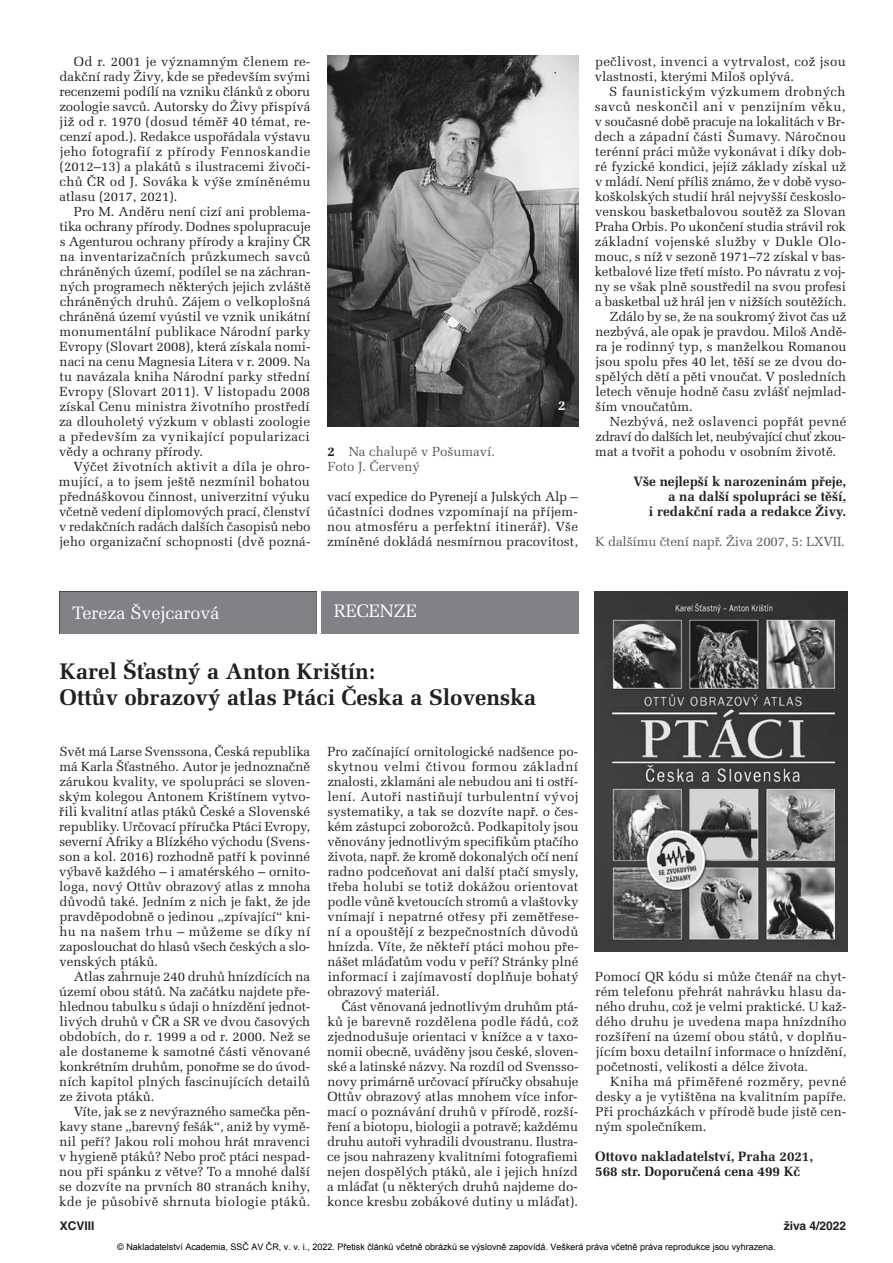
<style>
.page{position:relative;width:893px;height:1263px;background:#fff}
.page>*{position:absolute;margin:0;border:0;box-sizing:border-box;transform-origin:0 0}
.t1{font:700 22.5px/25.5px "Melior CE";color:#231f20}
.t2{font:18px "Melior CE";color:#fff}
.t3{font:700 13.5px/15px "Melior CE";color:#231f20;text-align:right}
.t4{font:700 13.5px "Melior CE";color:#fff}
.t5{font:13.2px/15px "Melior CE";color:#231f20;text-align:justify}
.t6{font:13.2px/15px "Melior CE";letter-spacing:.02em;color:#231f20}
.t7{font:13.2px/15px "Melior CE";letter-spacing:-.005em;color:#57585a}
.t8{font:13.2px "Melior CE";letter-spacing:.03em;color:#231f20}
.t9{font:13.2px "Melior CE";letter-spacing:-.03em;color:#231f20}
.t10{font:13.2px "Melior CE";letter-spacing:.025em;color:#231f20}
.t11{font:700 12px "Helvetica CE";color:#231f20}
.t12{font:9px "Arial";color:#000}
.s1{font-weight:700;color:#231f20}
</style>
<div class="page">
<img style="left:327px;top:55px;width:251px;height:371px">
<img style="left:594px;top:591px;width:253px;height:361px">
<div style="left:60px;top:591px;width:257px;height:43px;background:#808285"></div>
<div style="left:321px;top:591px;width:257px;height:43px;background:#808285"></div>
<p class="t5" style="left:59px;top:56px;width:253px;text-indent:15px">Od r. 2001 je významným členem re - dakční rady Živy, kde se především svými recenzemi podílí na vzniku článků z oboru zoologie savců. Autorsky do Živy přispívá již od r. 1970 (dosud téměř 40 témat, re - cenzí apod.). Redakce uspořádala výstavu jeho fotografií z přírody Fennoskandie (2012–13) a plakátů s ilustracemi živoči&shy;chů ČR od J. Sováka k výše zmíněnému atlasu (2017, 2021).</p>
<p class="t5" style="left:59px;top:206px;width:253px;text-indent:15px">Pro M. Anděru není cizí ani problema&shy;tika ochrany přírody. Dodnes spolupracuje s Agenturou ochrany přírody a krajiny ČR na inventarizačních průzkumech savců chráněných území, podílel se na záchran&shy;ných programech některých jejich zvláště chráněných druhů. Zájem o velkoplošná chráněná území vyústil ve vznik unikátní monumentální publikace Národní parky Evropy (Slovart 2008), která získala nomi&shy;naci na cenu Magnesia Litera v r. 2009. Na tu navázala kniha Národní parky střední Evropy (Slovart 2011). V listopadu 2008 získal Cenu ministra životního prostředí za dlouholetý výzkum v oblasti zoologie a především za vynikající popularizaci vědy a ochrany přírody.</p>
<p class="t5" style="left:59px;top:461px;width:253px;text-indent:15px">Výčet životních aktivit a díla je ohro&shy;mující, a to jsem ještě nezmínil bohatou přednáškovou činnost, univerzitní výuku včetně vedení diplomových prací, členství v redakčních radách dalších časopisů nebo jeho organizační schopnosti (dvě pozná -</p>
<p class="t7" style="left:327px;top:446px;width:169px"><span class="s1">2</span> Na chalupě v Pošumaví.<br>Foto J. Červený</p>
<p class="t4" style="left:558px;top:401px;width:9px">2</p>
<p class="t5" style="left:327px;top:491px;width:252px">vací expedice do Pyrenejí a Julských Alp – účastníci dodnes vzpomínají na příjem&shy;nou atmosféru a perfektní itinerář). Vše zmíněné dokládá nesmírnou pracovitost,</p>
<p class="t6" style="left:595px;top:56px;width:252px">pečlivost, invenci a vytrvalost, což jsou vlastnosti, kterými Miloš oplývá.</p>
<p class="t8" style="left:609px;top:87px;width:238px">S faunistickým výzkumem drobných</p>
<p class="t8" style="left:595px;top:102px;width:252px">savců neskončil ani v penzijním věku,</p>
<p class="t5" style="left:595px;top:116px;width:252px">v současné době pracuje na lokalitách v Br -</p>
<p class="t6" style="left:594px;top:131px;width:253px">dech a západní části Šumavy. Náročnou</p>
<p class="t5" style="left:595px;top:146px;width:253px">terénní práci může vykonávat i díky dob-</p>
<p class="t5" style="left:595px;top:161px;width:252px">ré fyzické kondici, jejíž základy získal už</p>
<p class="t5" style="left:595px;top:176px;width:252px">v mládí. Není příliš známo, že v době vyso-</p>
<p class="t5" style="left:595px;top:191px;width:252px">koškolských studií hrál nejvyšší českoslo-</p>
<p class="t5" style="left:595px;top:206px;width:252px">venskou basketbalovou soutěž za Slovan</p>
<p class="t5" style="left:595px;top:221px;width:252px">Praha Orbis. Po ukončení studia strávil rok</p>
<p class="t6" style="left:595px;top:236px;width:252px">základní vojenské služby v Dukle Olo-</p>
<p class="t5" style="left:595px;top:251px;width:252px">mouc, s níž v sezoně 1971–72 získal v bas-</p>
<p class="t5" style="left:595px;top:266px;width:252px">ketbalové lize třetí místo. Po návratu z voj-</p>
<p class="t5" style="left:595px;top:281px;width:253px">ny se však plně soustředil na svou profesi</p>
<p class="t5" style="left:595px;top:296px;width:253px">a basketbal už hrál jen v nižších soutěžích.</p>
<p class="t5" style="left:610px;top:311px;width:238px">Zdálo by se, že na soukromý život čas už</p>
<p class="t5" style="left:595px;top:326px;width:253px">nezbývá, ale opak je pravdou. Miloš Andě-</p>
<p class="t5" style="left:596px;top:341px;width:252px">ra je rodinný typ, s manželkou Romanou</p>
<p class="t5" style="left:596px;top:356px;width:252px">jsou spolu přes 40 let, těší se ze dvou do -</p>
<p class="t5" style="left:596px;top:371px;width:252px">spělých dětí a pěti vnoučat. V posledních</p>
<p class="t5" style="left:595px;top:386px;width:252px">letech věnuje hodně času zvlášť nejmlad-</p>
<p class="t5" style="left:595px;top:401px;width:99px">ším vnoučatům.</p>
<p class="t10" style="left:610px;top:417px;width:238px">Nezbývá, než oslavenci popřát pevné</p>
<p class="t9" style="left:595px;top:432px;width:252px">zdraví do dalších let, neubývající chuť zkou-</p>
<p class="t5" style="left:595px;top:446px;width:242px">mat a tvořit a pohodu v osobním životě.</p>
<p class="t3" style="left:633px;top:476px;width:214px">Vše nejlepší k narozeninám přeje, a na další spolupráci se těší,<br>i redakční rada a redakce Živy.</p>
<p class="t7" style="left:595px;top:536px;width:251px">K dalšímu čtení např. Živa 2007, 5: LXVII.</p>
<h2 class="t2" style="left:72px;top:606px;width:149px">Tereza Švejcarová</h2>
<h2 class="t2" style="left:334px;top:605px;width:84px">RECENZE</h2>
<h1 class="t1" style="left:60px;top:661px;width:478px">Karel Šťastný a Anton Krištín:<br>Ottův obrazový atlas Ptáci Česka a Slovenska</h1>
<p class="t5" style="left:59px;top:746px;width:253px">Svět má Larse Svenssona, Česká republika má Karla Šťastného. Autor je jednoznačně zárukou kvality, ve spolupráci se sloven&shy;ským kolegou Antonem Krištínem vytvo&shy;řili kvalitní atlas ptáků České a Slovenské republiky. Určovací příručka Ptáci Evropy, severní Afriky a Blízkého východu (Svens&shy;son a kol. 2016) rozhodně patří k povinné výbavě každého – i amatérského – ornito&shy;loga, nový Ottův obrazový atlas z mnoha důvodů také. Jedním z nich je fakt, že jde pravděpodobně o jedinou „zpívající“ kni&shy;hu na našem trhu – můžeme se díky ní zaposlouchat do hlasů všech českých a slo&shy;venských ptáků.</p>
<p class="t5" style="left:59px;top:971px;width:253px;text-indent:15px">Atlas zahrnuje 240 druhů hnízdících na území obou států. Na začátku najdete pře&shy;hlednou tabulku s údaji o hnízdění jednot - livých druhů v ČR a SR ve dvou časových obdobích, do r. 1999 a od r. 2000. Než se ale dostaneme k samotné části věnované konkrétním druhům, ponořme se do úvod&shy;ních kapitol plných fascinujících detailů ze života ptáků.</p>
<p class="t5" style="left:59px;top:1106px;width:253px;text-indent:15px">Víte, jak se z nevýrazného samečka pěn&shy;kavy stane „barevný fešák“, aniž by vymě&shy;nil peří? Jakou roli mohou hrát mravenci v hygieně ptáků? Nebo proč ptáci nespad&shy;nou při spánku z větve? To a mnohé další se dozvíte na prvních 80 stranách knihy, kde je působivě shrnuta biologie ptáků.</p>
<p class="t5" style="left:327px;top:746px;width:253px">Pro začínající ornitologické nadšence po - skytnou velmi čtivou formou základní znalosti, zklamáni ale nebudou ani ti ostří&shy;lení. Autoři nastiňují turbulentní vývoj systematiky, a tak se dozvíte např. o čes&shy;kém zástupci zoborožců. Podkapitoly jsou věnovány jednotlivým specifikům ptačího života, např. že kromě dokonalých očí není radno podceňovat ani další ptačí smysly, třeba holubi se totiž dokážou orientovat podle vůně kvetoucích stromů a vlaštovky vnímají i nepatrné otřesy při zemětřese - ní a opouštějí z bezpečnostních důvodů hnízda. Víte, že někteří ptáci mohou pře&shy;nášet mláďatům vodu v peří? Stránky plné informací i zajímavostí doplňuje bohatý obrazový materiál.</p>
<p class="t5" style="left:327px;top:1001px;width:253px;text-indent:15px">Část věnovaná jednotlivým druhům ptá&shy;ků je barevně rozdělena podle řádů, což zjednodušuje orientaci v knížce a v taxo&shy;nomii obecně, uváděny jsou české, sloven&shy;ské a latinské názvy. Na rozdíl od Svensso - novy primárně určovací příručky obsahuje Ottův obrazový atlas mnohem více infor&shy;mací o poznávání druhů v přírodě, rozší&shy;ření a biotopu, biologii a potravě; každému druhu autoři vyhradili dvoustranu. Ilustra&shy;ce jsou nahrazeny kvalitními fotografiemi nejen dospělých ptáků, ale i jejich hnízd a mláďat (u některých druhů najdeme do - konce kresbu zobákové dutiny u mláďat).</p>
<p class="t5" style="left:595px;top:971px;width:253px">Pomocí QR kódu si může čtenář na chyt&shy;rém telefonu přehrát nahrávku hlasu da - ného druhu, což je velmi praktické. U kaž&shy;dého druhu je uvedena mapa hnízdního rozšíření na území obou států, v doplňu&shy;jícím boxu detailní informace o hnízdění, početnosti, velikosti a délce života.</p>
<p class="t5" style="left:595px;top:1076px;width:253px;text-indent:15px">Kniha má přiměřené rozměry, pevné desky a je vytištěna na kvalitním papíře.<br>Při procházkách v přírodě bude jistě cen&shy;ným společníkem.</p>
<p class="t3" style="left:595px;top:1151px;width:219px;text-align:left">Ottovo nakladatelství, Praha 2021,<br>568 str. Doporučená cena 499 Kč</p>
<p class="t11" style="left:60px;top:1221px;width:36px">XCVIII</p>
<p class="t11" style="left:784px;top:1221px;width:64px">živa 4/2022</p>
<p class="t12" style="left:117px;top:1241px;width:660px">© Nakladatelství Academia, SSČ AV ČR, v. v. i., 2022. Přetisk článků včetně obrázků se výslovně zapovídá. Veškerá práva včetně práva reprodukce jsou vyhrazena.</p>
</div>
